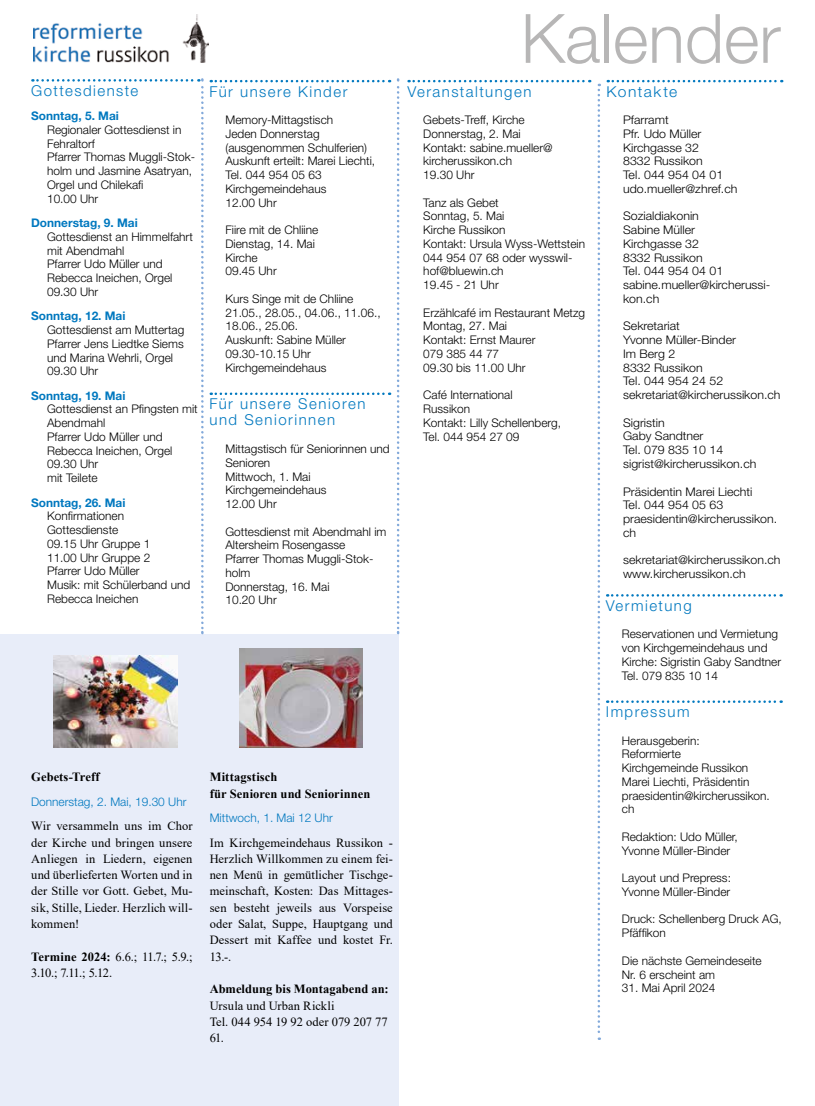
<style>
.page{position:relative;width:815px;height:1106px;background:#fff}
.page>*{position:absolute;margin:0;border:0;box-sizing:border-box;transform-origin:0 0}
.t1{font:300 68.12px "Helvetica Neue LT Pro";color:#b7b6b6}
.t2{font:300 15px/16.2px "Helvetica Neue LT Pro";letter-spacing:.1em;color:#0078bf}
.t3{font:300 15px "Helvetica Neue LT Pro";letter-spacing:.1em;color:#0078bf;scale:1.04 1}
.t4{font:12.5px/16.2px "Times New Roman";letter-spacing:.005em;color:#000;text-align:justify}
.t5{font:700 12.5px/16.2px "Times New Roman";letter-spacing:.005em;color:#000}
.t6{font:300 11.88px/13.8px "Helvetica Neue LT Pro";color:#000}
.t7{font:300 11.88px/13.8px "Helvetica Neue LT Pro";color:#000;scale:1.04 1}
.t8{font:700 11.88px "Helvetica Neue LT Pro";color:#0078bf}
.t9{font:300 11.88px "Helvetica Neue LT Pro";color:#0078bf}
.s1{font-weight:700}
</style>
<div class="page">
<div style="left:0;top:634px;width:399px;height:472px;background:#e8edf9"></div>
<svg style="left:598px;top:84px;width:2px;height:956px"></svg>
<svg style="left:211px;top:80px;width:179px;height:2px"></svg>
<svg style="left:211px;top:392px;width:179px;height:3px"></svg>
<svg style="left:608px;top:80px;width:174px;height:2px"></svg>
<svg style="left:607px;top:594px;width:175px;height:2px"></svg>
<svg style="left:607px;top:700px;width:175px;height:3px"></svg>
<img style="left:33px;top:14px;width:175px;height:49px">
<svg style="left:409px;top:80px;width:181px;height:2px"></svg>
<svg style="left:397px;top:79px;width:2px;height:555px"></svg>
<svg style="left:32px;top:79px;width:172px;height:555px"></svg>
<img style="left:54px;top:655px;width:123px;height:92px">
<img style="left:239px;top:649px;width:124px;height:98px">
<p class="t2" style="left:31px;top:82px;width:109px">Gottesdienste</p>
<p class="t8" style="left:31px;top:109px;width:89px">Sonntag, 5. Mai</p>
<p class="t6" style="left:47px;top:123px;width:150px">Regionaler Gottesdienst in<br>Fehraltorf<br>Pfarrer Thomas Muggli-Stok&shy;holm und Jasmine Asatryan,<br>Orgel und Chilekafi<br>10.00 Uhr</p>
<p class="t8" style="left:31px;top:215px;width:108px">Donnerstag, 9. Mai</p>
<p class="t6" style="left:47px;top:229px;width:147px">Gottesdienst an Himmelfahrt mit Abendmahl<br>Pfarrer Udo Müller und<br>Rebecca Ineichen, Orgel<br>09.30 Uhr</p>
<p class="t8" style="left:31px;top:309px;width:96px">Sonntag, 12. Mai</p>
<p class="t6" style="left:47px;top:323px;width:139px">Gottesdienst am Muttertag<br>Pfarrer Jens Liedtke Siems und Marina Wehrli, Orgel<br>09.30 Uhr</p>
<p class="t8" style="left:31px;top:388px;width:96px">Sonntag, 19. Mai</p>
<p class="t6" style="left:47px;top:402px;width:152px">Gottesdienst an Pfingsten mit<br>Abendmahl<br>Pfarrer Udo Müller und<br>Rebecca Ineichen, Orgel<br>09.30 Uhr<br>mit Teilete</p>
<p class="t8" style="left:31px;top:495px;width:96px">Sonntag, 26. Mai</p>
<p class="t6" style="left:47px;top:509px;width:145px">Konfirmationen<br>Gottesdienste<br>09.15 Uhr Gruppe 1<br>11.00 Uhr Gruppe 2<br>Pfarrer Udo Müller<br>Musik: mit Schülerband und<br>Rebecca Ineichen</p>
<p class="t2" style="left:210px;top:83px;width:139px">Für unsere Kinder</p>
<p class="t6" style="left:225px;top:113px;width:151px">Memory-Mittagstisch<br>Jeden Donnerstag (ausgenommen Schulferien)<br>Auskunft erteilt: Marei Liechti,<br>Tel. 044 954 05 63<br>Kirchgemeindehaus<br>12.00 Uhr</p>
<p class="t6" style="left:225px;top:223px;width:94px">Fiire mit de Chliine<br>Dienstag, 14. Mai<br>Kirche<br>09.45 Uhr</p>
<p class="t6" style="left:225px;top:291px;width:157px">Kurs Singe mit de Chliine<br>21.05., 28.05., 04.06., 11.06.,<br>18.06., 25.06.<br>Auskunft: Sabine Müller<br>09.30-10.15 Uhr<br>Kirchgemeindehaus</p>
<p class="t2" style="left:210px;top:395px;width:157px">Für unsere Senioren und Seniorinnen</p>
<p class="t6" style="left:225px;top:441px;width:166px">Mittagstisch für Seniorinnen und<br>Senioren<br>Mittwoch, 1. Mai<br>Kirchgemeindehaus<br>12.00 Uhr</p>
<p class="t6" style="left:225px;top:524px;width:162px">Gottesdienst mit Abendmahl im<br>Altersheim Rosengasse<br>Pfarrer Thomas Muggli-Stok&shy;holm<br>Donnerstag, 16. Mai<br>10.20 Uhr</p>
<p class="t5" style="left:31px;top:768px;width:70px">Gebets-Treff</p>
<p class="t9" style="left:31px;top:794px;width:157px">Donnerstag, 2. Mai, 19.30 Uhr</p>
<p class="t4" style="left:31px;top:817px;width:163px">Wir versammeln uns im Chor der Kirche und bringen unsere Anliegen in Liedern, eigenen und überlieferten Worten und in der Stille vor Gott. Gebet, Mu&shy;sik, Stille, Lieder. Herzlich will&shy;kommen!</p>
<p class="t4" style="left:31px;top:948px;width:163px"><span class="s1">Termine 2024:</span> 6.6.; 11.7.; 5.9.;<br>3.10.; 7.11.; 5.12.</p>
<p class="t5" style="left:210px;top:768px;width:162px">Mittagstisch<br>für Senioren und Seniorinnen</p>
<p class="t9" style="left:210px;top:810px;width:125px">Mittwoch, 1. Mai 12 Uhr</p>
<p class="t4" style="left:210px;top:833px;width:185px">Im Kirchgemeindehaus Russikon - Herzlich Willkommen zu einem fei&shy;nen Menü in gemütlicher Tischge&shy;meinschaft, Kosten: Das Mittages&shy;sen besteht jeweils aus Vorspeise oder Salat, Suppe, Hauptgang und Dessert mit Kaffee und kostet Fr.<br>13.-.</p>
<p class="t5" style="left:210px;top:980px;width:180px">Abmeldung bis Montagabend an:</p>
<p class="t4" style="left:210px;top:996px;width:179px;text-align:left">Ursula und Urban Rickli<br>Tel. 044 954 19 92 oder 079 207 77<br>61.</p>
<h1 class="t1" style="left:521px;top:-3px;width:261px">Kalender</h1>
<p class="t2" style="left:407px;top:83px;width:126px">Veranstaltungen</p>
<p class="t6" style="left:423px;top:113px;width:131px">Gebets-Treff, Kirche<br>Donnerstag, 2. Mai<br>Kontakt: sabine.mueller@ kircherussikon.ch<br>19.30 Uhr</p>
<p class="t6" style="left:423px;top:195px;width:163px">Tanz als Gebet<br>Sonntag, 5. Mai<br>Kirche Russikon<br>Kontakt: Ursula Wyss-Wettstein<br>044 954 07 68 oder wysswil&shy;hof@bluewin.ch<br>19.45 - 21 Uhr</p>
<p class="t6" style="left:423px;top:305px;width:163px">Erzählcafé im Restaurant Metzg<br>Montag, 27. Mai<br>Kontakt: Ernst Maurer<br>079 385 44 77<br>09.30 bis 11.00 Uhr</p>
<p class="t6" style="left:423px;top:388px;width:139px">Café International<br>Russikon<br>Kontakt: Lilly Schellenberg,<br>Tel. 044 954 27 09</p>
<p class="t3" style="left:606px;top:82px;width:70px">Kontakte</p>
<p class="t7" style="left:623px;top:113px;width:111px">Pfarramt<br>Pfr. Udo Müller<br>Kirchgasse 32<br>8332 Russikon<br>Tel. 044 954 04 01 udo.mueller@zhref.ch</p>
<p class="t7" style="left:623px;top:209px;width:143px">Sozialdiakonin<br>Sabine Müller<br>Kirchgasse 32<br>8332 Russikon<br>Tel. 044 954 04 01 sabine.mueller@kircherussi&shy;kon.ch</p>
<p class="t7" style="left:623px;top:319px;width:153px">Sekretariat<br>Yvonne Müller-Binder<br>Im Berg 2<br>8332 Russikon<br>Tel. 044 954 24 52 sekretariat@kircherussikon.ch</p>
<p class="t7" style="left:623px;top:415px;width:130px">Sigristin<br>Gaby Sandtner<br>Tel. 079 835 10 14 sigrist@kircherussikon.ch</p>
<p class="t7" style="left:623px;top:484px;width:150px">Präsidentin Marei Liechti<br>Tel. 044 954 05 63 praesidentin@kircherussikon. ch</p>
<p class="t7" style="left:623px;top:553px;width:153px">sekretariat@kircherussikon.ch www.kircherussikon.ch</p>
<p class="t2" style="left:606px;top:597px;width:87px">Vermietung</p>
<p class="t6" style="left:622px;top:627px;width:161px">Reservationen und Vermietung von Kirchgemeindehaus und<br>Kirche: Sigristin Gaby Sandtner<br>Tel. 079 835 10 14</p>
<p class="t2" style="left:606px;top:703px;width:85px">Impressum</p>
<p class="t6" style="left:622px;top:733px;width:150px">Herausgeberin:<br>Reformierte<br>Kirchgemeinde Russikon<br>Marei Liechti, Präsidentin praesidentin@kircherussikon. ch</p>
<p class="t6" style="left:622px;top:829px;width:117px">Redaktion: Udo Müller,<br>Yvonne Müller-Binder</p>
<p class="t6" style="left:622px;top:870px;width:111px">Layout und Prepress:<br>Yvonne Müller-Binder</p>
<p class="t6" style="left:622px;top:912px;width:161px">Druck: Schellenberg Druck AG,<br>Pfäffikon</p>
<p class="t6" style="left:622px;top:953px;width:141px">Die nächste Gemeindeseite<br>Nr. 6 erscheint am</p>
<p class="t6" style="left:622px;top:980px;width:95px">31. Mai April 2024</p>
</div>
